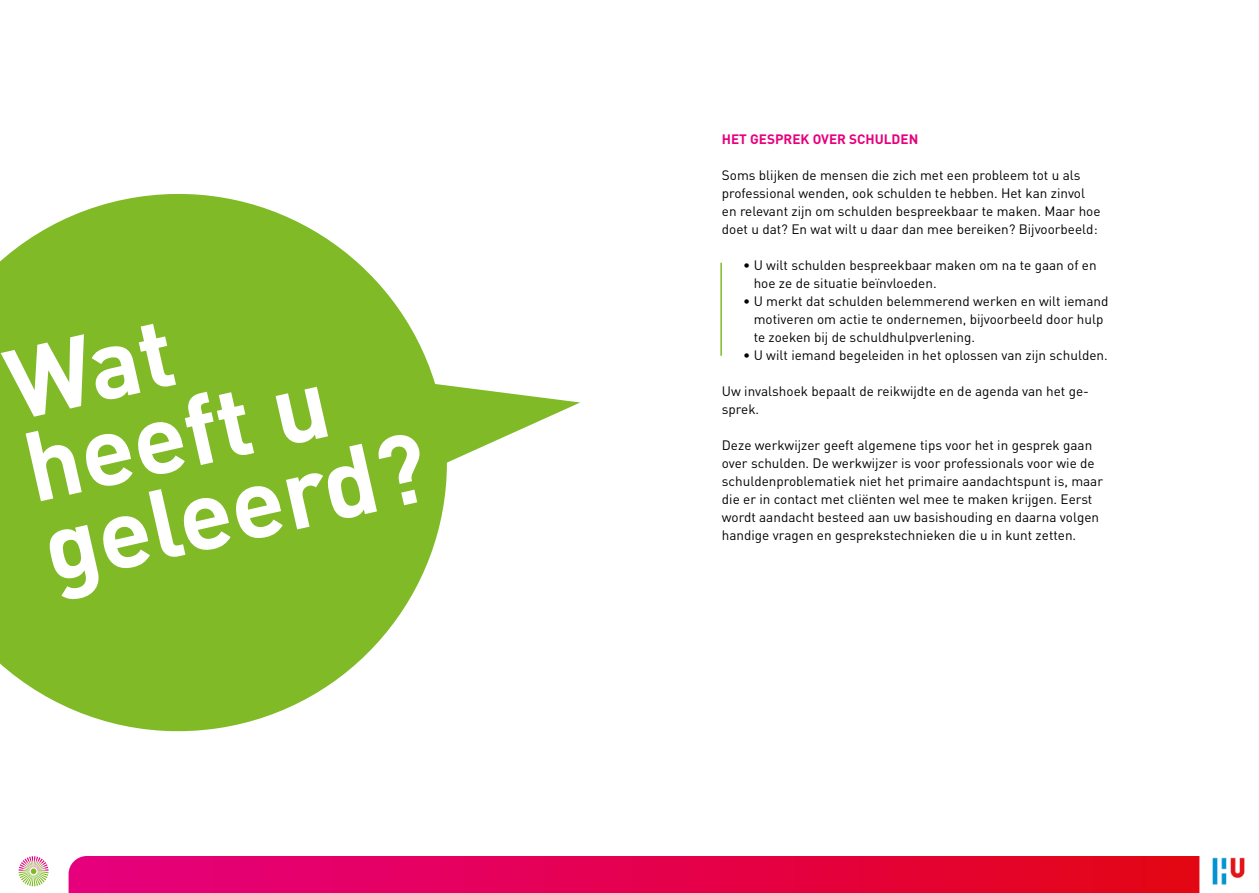
<style>
.page{position:relative;width:1259px;height:893px;background:#fff}
.page>*{position:absolute;margin:0;border:0;box-sizing:border-box;transform-origin:0 0}
.t1{font:700 97.5px/84.2px "DIN";color:#fff}
.t2{font:13.5px/18px "DIN";color:#000}
.t3{font:700 13.5px "DIN";color:#e6007d}
</style>
<div class="page">
<svg style="left:68px;top:856px;width:1131px;height:37px;background:#e4014c"></svg>
<img style="left:1212px;top:857px;width:33px;height:28px">
<svg style="left:19px;top:856px;width:30px;height:30px"></svg>
<hr style="left:720px;top:263px;width:2px;height:93px;background:#80ba27">
<svg style="left:0;top:193px;width:580px;height:539px;fill:#80ba27"></svg>
<h1 class="t1" style="left:-4px;top:342px;width:392px;rotate:-13deg">Wat heeft u geleerd?</h1>
<p class="t3" style="left:722px;top:130px;width:198px">HET GESPREK OVER SCHULDEN</p>
<p class="t2" style="left:722px;top:166px;width:380px">Soms blijken de mensen die zich met een probleem tot u als professional wenden, ook schulden te hebben. Het kan zinvol en relevant zijn om schulden bespreekbaar te maken. Maar hoe doet u dat? En wat wilt u daar dan mee bereiken? Bijvoorbeeld:</p>
<p class="t2" style="left:753px;top:256px;width:344px;text-indent:-11px">• U wilt schulden bespreekbaar maken om na te gaan of en hoe ze de situatie beïnvloeden.</p>
<p class="t2" style="left:753px;top:292px;width:356px;text-indent:-11px">• U merkt dat schulden belemmerend werken en wilt iemand motiveren om actie te ondernemen, bijvoorbeeld door hulp te zoeken bij de schuldhulpverlening.</p>
<p class="t2" style="left:743px;top:346px;width:366px">• U wilt iemand begeleiden in het oplossen van zijn schulden.</p>
<p class="t2" style="left:722px;top:382px;width:368px">Uw invalshoek bepaalt de reikwijdte en de agenda van het ge&shy;sprek.</p>
<p class="t2" style="left:722px;top:436px;width:383px">Deze werkwijzer geeft algemene tips voor het in gesprek gaan over schulden. De werkwijzer is voor professionals voor wie de schuldenproblematiek niet het primaire aandachtspunt is, maar die er in contact met cliënten wel mee te maken krijgen. Eerst wordt aandacht besteed aan uw basishouding en daarna volgen handige vragen en gesprekstechnieken die u in kunt zetten.</p>
</div>
